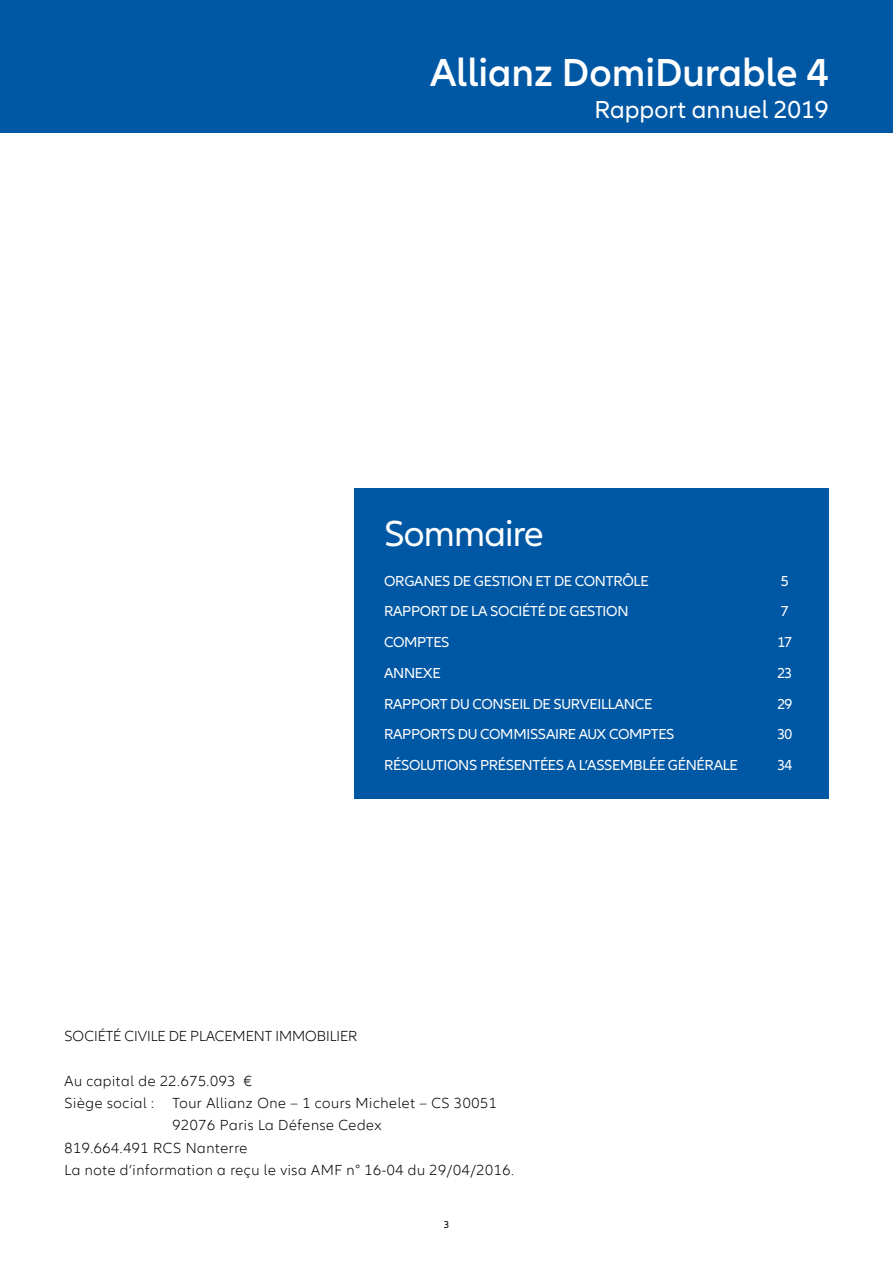
<style>
.page{position:relative;width:893px;height:1263px;background:#fff}
.page>*{position:absolute;margin:0;border:0;box-sizing:border-box;transform-origin:0 0}
.t1{font:600 40.5px "Allianz Neo";color:#fff}
.t2{font:37.5px "Allianz Neo";letter-spacing:-.02em;color:#fff}
.t3{font:25.5px "Allianz Neo";color:#fff}
.t4{font:15px/30.8px "Allianz Neo";letter-spacing:-.02em;color:#fff}
.t5{font:300 15px "Allianz Neo";letter-spacing:.04em;color:#000}
.t6{font:300 15px "Allianz Neo";color:#000}
.t7{font:10.5px "Allianz Neo";color:#000}
</style>
<div class="page">
<div style="left:0;top:0;width:893px;height:133px;background:#0058a4"></div>
<div style="left:354px;top:488px;width:474px;height:311px;background:#0058a4"></div>
<h1 class="t1" style="left:430px;top:49px;width:400px">Allianz DomiDurable 4</h1>
<h3 class="t3" style="left:594px;top:95px;width:236px">Rapport annuel 2019</h3>
<h2 class="t2" style="left:384px;top:513px;width:161px">Sommaire</h2>
<p class="t4" style="left:384px;top:566px;width:355px">ORGANES DE GESTION ET DE CONTRÔLE<br>RAPPORT DE LA SOCIÉTÉ DE GESTION<br>COMPTES<br>ANNEXE<br>RAPPORT DU CONSEIL DE SURVEILLANCE<br>RAPPORTS DU COMMISSAIRE AUX COMPTES<br>RÉSOLUTIONS PRÉSENTÉES A L’ASSEMBLÉE GÉNÉRALE</p>
<p class="t4" style="left:777px;top:566px;width:16px">5<br>7<br>17<br>23<br>29<br>30<br>34</p>
<p class="t6" style="left:65px;top:1027px;width:294px">Société civile de Placement immobilier</p>
<p class="t5" style="left:65px;top:1071px;width:189px">au capital de 22.675.093 €</p>
<p class="t5" style="left:65px;top:1094px;width:434px">Siège social : tour allianz one – 1 cours michelet – cS 30051</p>
<p class="t5" style="left:173px;top:1116px;width:211px">92076 Paris la défense cedex</p>
<p class="t5" style="left:65px;top:1138px;width:184px">819.664.491 rcS nanterre</p>
<p class="t5" style="left:65px;top:1160px;width:451px">la note d’information a reçu le visa amF n° 16-04 du 29/04/2016.</p>
<p class="t7" style="left:444px;top:1219px;width:7px">3</p>
</div>
